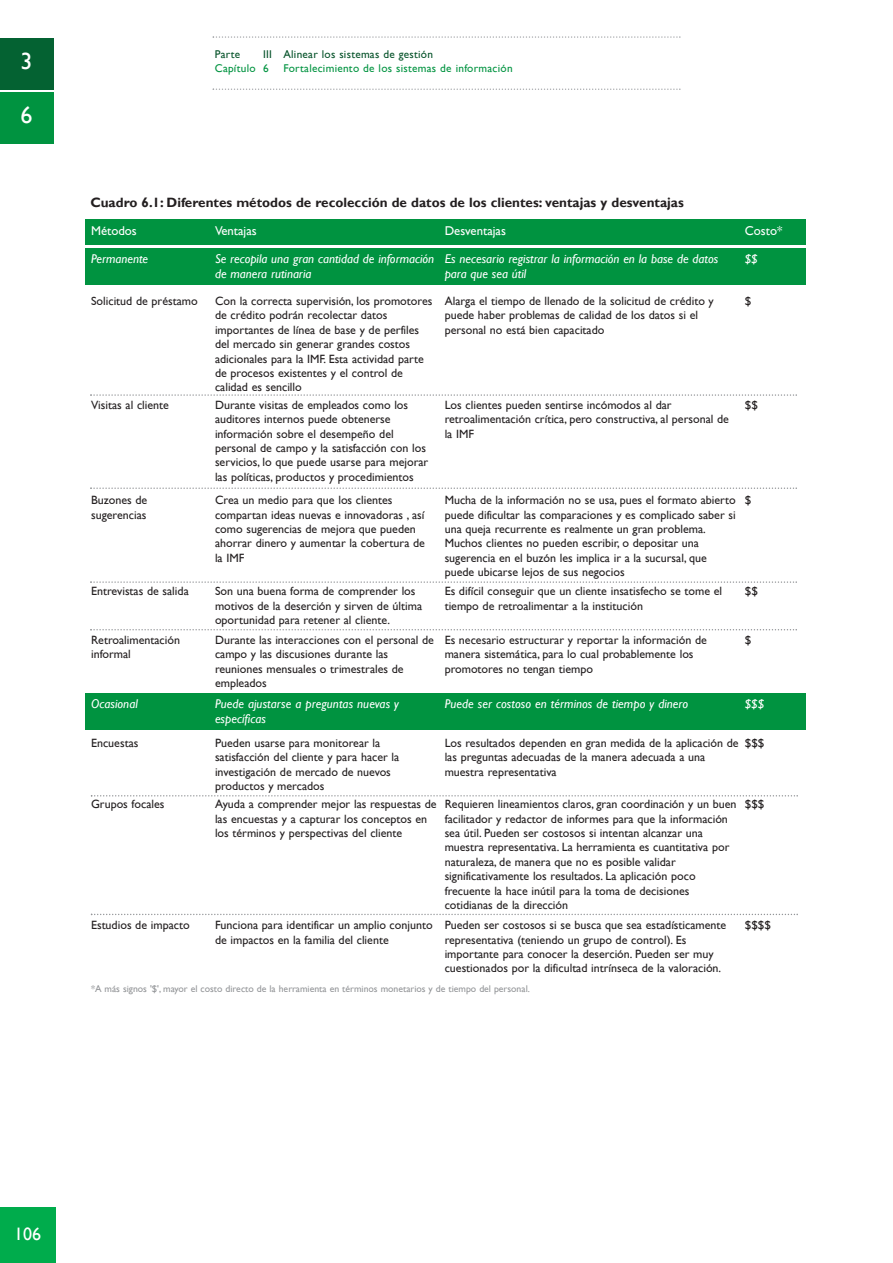
<style>
.page{position:relative;width:893px;height:1263px;background:#fff}
.page>*{position:absolute;margin:0;border:0;box-sizing:border-box;transform-origin:0 0}
.t1{font:24px "Gill Sans";color:#fff}
.t2{font:18px "Gill Sans";color:#fff}
.t3{font:700 13.5px "Gill Sans";color:#231f20}
.t4{font:italic 12.75px/15.3px "Gill Sans";color:#fff}
.t5{font:12.75px "Gill Sans";color:#fff}
.t6{font:12px/14.4px "Gill Sans";color:#231f20}
.t7{font:11.25px "Gill Sans";letter-spacing:.025em;color:#009340}
.t8{font:11.25px "Gill Sans";letter-spacing:.025em;color:#055229}
.t9{font:9.75px "Gill Sans";color:#939598}
</style>
<div class="page">
<div style="left:85px;top:219px;width:721px;height:25px;background:#009340"></div>
<div style="left:85px;top:249px;width:721px;height:36px;background:#009340"></div>
<div style="left:85px;top:693px;width:721px;height:37px;background:#009340"></div>
<svg style="left:213px;top:36px;width:468px;height:2px"></svg>
<svg style="left:213px;top:88px;width:468px;height:2px"></svg>
<svg style="left:90px;top:394px;width:707px;height:2px"></svg>
<svg style="left:90px;top:487px;width:707px;height:2px"></svg>
<svg style="left:90px;top:581px;width:707px;height:2px"></svg>
<svg style="left:90px;top:629px;width:707px;height:1px"></svg>
<svg style="left:91px;top:795px;width:707px;height:1px"></svg>
<svg style="left:91px;top:914px;width:707px;height:1px"></svg>
<div style="left:0;top:1208px;width:55px;height:55px;background:#00ac4c"></div>
<div style="left:0;top:38px;width:54px;height:51px;background:#046232"></div>
<div style="left:0;top:92px;width:54px;height:51px;background:#009340"></div>
<h1 class="t1" style="left:20px;top:47px;width:13px">3</h1>
<h1 class="t1" style="left:20px;top:101px;width:13px">6</h1>
<p class="t8" style="left:215px;top:47px;width:27px">Parte</p>
<p class="t8" style="left:263px;top:47px;width:172px">III Alinear los sistemas de gestión</p>
<p class="t7" style="left:215px;top:61px;width:55px">Capítulo 6</p>
<p class="t7" style="left:283px;top:61px;width:231px">Fortalecimiento de los sistemas de información</p>
<p class="t3" style="left:90px;top:195px;width:595px">Cuadro 6.1: Diferentes métodos de recolección de datos de los clientes: ventajas y desventajas</p>
<p class="t5" style="left:91px;top:223px;width:47px">Métodos</p>
<p class="t5" style="left:215px;top:223px;width:43px">Ventajas</p>
<p class="t5" style="left:445px;top:223px;width:63px">Desventajas</p>
<p class="t5" style="left:745px;top:223px;width:39px">Costo*</p>
<p class="t4" style="left:91px;top:251px;width:59px">Permanente</p>
<p class="t4" style="left:215px;top:251px;width:221px">Se recopila una gran cantidad de información de manera rutinaria</p>
<p class="t4" style="left:445px;top:251px;width:275px">Es necesario registrar la información en la base de datos para que sea útil</p>
<p class="t4" style="left:745px;top:251px;width:14px">$$</p>
<p class="t6" style="left:91px;top:294px;width:108px">Solicitud de préstamo</p>
<p class="t6" style="left:215px;top:294px;width:219px">Con la correcta supervisión, los promotores de crédito podrán recolectar datos importantes de línea de base y de perfiles del mercado sin generar grandes costos adicionales para la IMF. Esta actividad parte de procesos existentes y el control de calidad es sencillo</p>
<p class="t6" style="left:445px;top:294px;width:271px">Alarga el tiempo de llenado de la solicitud de crédito y puede haber problemas de calidad de los datos si el personal no está bien capacitado</p>
<p class="t6" style="left:745px;top:294px;width:8px">$</p>
<p class="t6" style="left:91px;top:397px;width:79px">Visitas al cliente</p>
<p class="t6" style="left:215px;top:397px;width:215px">Durante visitas de empleados como los auditores internos puede obtenerse información sobre el desempeño del personal de campo y la satisfacción con los servicios, lo que puede usarse para mejorar las políticas, productos y procedimientos</p>
<p class="t6" style="left:445px;top:397px;width:286px">Los clientes pueden sentirse incómodos al dar retroalimentación crítica, pero constructiva, al personal de la IMF</p>
<p class="t6" style="left:745px;top:397px;width:15px">$$</p>
<p class="t6" style="left:91px;top:493px;width:58px">Buzones de sugerencias</p>
<p class="t6" style="left:215px;top:493px;width:211px">Crea un medio para que los clientes compartan ideas nuevas e innovadoras , así como sugerencias de mejora que pueden ahorrar dinero y aumentar la cobertura de la IMF</p>
<p class="t6" style="left:445px;top:493px;width:293px">Mucha de la información no se usa, pues el formato abierto puede dificultar las comparaciones y es complicado saber si una queja recurrente es realmente un gran problema.<br>Muchos clientes no pueden escribir, o depositar una sugerencia en el buzón les implica ir a la sucursal, que puede ubicarse lejos de sus negocios</p>
<p class="t6" style="left:745px;top:493px;width:8px">$</p>
<p class="t6" style="left:91px;top:584px;width:99px">Entrevistas de salida</p>
<p class="t6" style="left:215px;top:584px;width:209px">Son una buena forma de comprender los motivos de la deserción y sirven de última oportunidad para retener al cliente.</p>
<p class="t6" style="left:445px;top:584px;width:279px">Es difícil conseguir que un cliente insatisfecho se tome el tiempo de retroalimentar a la institución</p>
<p class="t6" style="left:745px;top:584px;width:15px">$$</p>
<p class="t6" style="left:91px;top:632px;width:91px">Retroalimentación informal</p>
<p class="t6" style="left:215px;top:632px;width:221px">Durante las interacciones con el personal de campo y las discusiones durante las reuniones mensuales o trimestrales de empleados</p>
<p class="t6" style="left:445px;top:632px;width:264px">Es necesario estructurar y reportar la información de manera sistemática, para lo cual probablemente los promotores no tengan tiempo</p>
<p class="t6" style="left:745px;top:632px;width:8px">$</p>
<p class="t4" style="left:91px;top:695px;width:48px">Ocasional</p>
<p class="t4" style="left:215px;top:695px;width:185px">Puede ajustarse a preguntas nuevas y específicas</p>
<p class="t4" style="left:445px;top:695px;width:245px">Puede ser costoso en términos de tiempo y dinero</p>
<p class="t4" style="left:745px;top:695px;width:21px">$$$</p>
<p class="t6" style="left:91px;top:736px;width:49px">Encuestas</p>
<p class="t6" style="left:215px;top:736px;width:186px">Pueden usarse para monitorear la satisfacción del cliente y para hacer la investigación de mercado de nuevos productos y mercados</p>
<p class="t6" style="left:445px;top:736px;width:296px">Los resultados dependen en gran medida de la aplicación de las preguntas adecuadas de la manera adecuada a una muestra representativa</p>
<p class="t6" style="left:745px;top:736px;width:21px">$$$</p>
<p class="t6" style="left:91px;top:797px;width:75px">Grupos focales</p>
<p class="t6" style="left:215px;top:797px;width:223px">Ayuda a comprender mejor las respuestas de las encuestas y a capturar los conceptos en los términos y perspectivas del cliente</p>
<p class="t6" style="left:445px;top:797px;width:293px">Requieren lineamientos claros, gran coordinación y un buen facilitador y redactor de informes para que la información sea útil. Pueden ser costosos si intentan alcanzar una muestra representativa. La herramienta es cuantitativa por naturaleza, de manera que no es posible validar significativamente los resultados. La aplicación poco frecuente la hace inútil para la toma de decisiones cotidianas de la dirección</p>
<p class="t6" style="left:745px;top:797px;width:21px">$$$</p>
<p class="t6" style="left:91px;top:918px;width:100px">Estudios de impacto</p>
<p class="t6" style="left:215px;top:918px;width:219px">Funciona para identificar un amplio conjunto de impactos en la familia del cliente</p>
<p class="t6" style="left:445px;top:918px;width:283px">Pueden ser costosos si se busca que sea estadísticamente representativa (teniendo un grupo de control). Es importante para conocer la deserción. Pueden ser muy cuestionados por la dificultad intrínseca de la valoración.</p>
<p class="t6" style="left:745px;top:918px;width:28px">$$$$</p>
<p class="t9" style="left:91px;top:983px;width:440px">*A más signos '$', mayor el costo directo de la herramienta en términos monetarios y de tiempo del personal.</p>
<h2 class="t2" style="left:14px;top:1223px;width:29px">106</h2>
</div>
